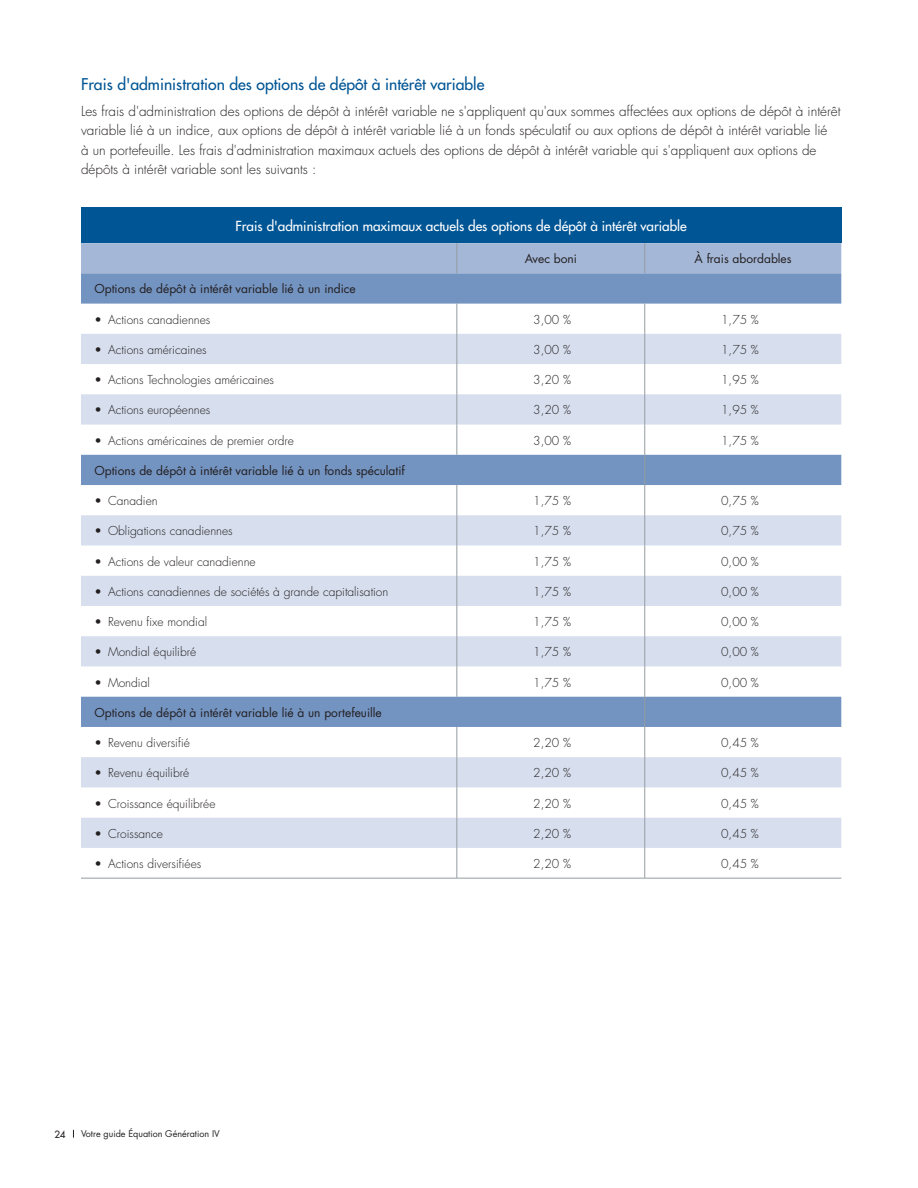
<style>
.page{position:relative;width:918px;height:1188px;background:#fff}
.page>*{position:absolute;margin:0;border:0;box-sizing:border-box;transform-origin:0 0}
.t1{font:500 15.75px "Futura Std";color:#005595}
.t2{font:300 13.5px/19.5px "Futura Std";color:#231f20}
.t3{font:500 13.5px "Futura Std";color:#fff}
.t4{font:300 12px "Futura Std";color:#231f20}
.t5{font:12px "Futura Std";color:#231f20}
.t6{font:500 9.75px "Futura Std";color:#231f20}
.t7{font:9px "Futura Std";color:#231f20}
</style>
<div class="page">
<div style="left:81px;top:207px;width:760px;height:36px;background:#005595"></div>
<div style="left:81px;top:243px;width:760px;height:30px;background:#a4b7d7"></div>
<svg style="left:81px;top:273px;width:760px;height:61px"></svg>
<svg style="left:81px;top:334px;width:760px;height:514px"></svg>
<hr style="left:457px;top:727px;width:1px;height:30px;background:#959ca1">
<hr style="left:457px;top:757px;width:1px;height:30px;background:#959ca1">
<hr style="left:457px;top:787px;width:1px;height:31px;background:#959ca1">
<hr style="left:457px;top:818px;width:1px;height:30px;background:#959ca1">
<hr style="left:645px;top:304px;width:1px;height:30px;background:#959ca1">
<hr style="left:645px;top:334px;width:1px;height:30px;background:#959ca1">
<hr style="left:645px;top:364px;width:1px;height:30px;background:#959ca1">
<hr style="left:645px;top:394px;width:1px;height:31px;background:#959ca1">
<hr style="left:645px;top:425px;width:1px;height:30px;background:#959ca1">
<hr style="left:645px;top:485px;width:1px;height:30px;background:#959ca1">
<hr style="left:645px;top:515px;width:1px;height:31px;background:#959ca1">
<hr style="left:645px;top:546px;width:1px;height:30px;background:#959ca1">
<hr style="left:645px;top:576px;width:1px;height:30px;background:#959ca1">
<hr style="left:645px;top:606px;width:1px;height:30px;background:#959ca1">
<hr style="left:645px;top:636px;width:1px;height:30px;background:#959ca1">
<hr style="left:645px;top:666px;width:1px;height:31px;background:#959ca1">
<hr style="left:645px;top:697px;width:1px;height:30px;background:#959ca1">
<hr style="left:645px;top:727px;width:1px;height:30px;background:#959ca1">
<hr style="left:645px;top:757px;width:1px;height:30px;background:#959ca1">
<hr style="left:645px;top:787px;width:1px;height:31px;background:#959ca1">
<hr style="left:645px;top:818px;width:1px;height:30px;background:#959ca1">
<hr style="left:457px;top:243px;width:1px;height:30px;background:#959ca1">
<hr style="left:645px;top:243px;width:1px;height:30px;background:#959ca1">
<hr style="left:457px;top:304px;width:1px;height:30px;background:#959ca1">
<hr style="left:457px;top:334px;width:1px;height:30px;background:#959ca1">
<hr style="left:457px;top:364px;width:1px;height:30px;background:#959ca1">
<hr style="left:457px;top:394px;width:1px;height:31px;background:#959ca1">
<hr style="left:457px;top:425px;width:1px;height:30px;background:#959ca1">
<hr style="left:645px;top:455px;width:1px;height:30px;background:#959ca1">
<hr style="left:457px;top:485px;width:1px;height:30px;background:#959ca1">
<hr style="left:457px;top:515px;width:1px;height:31px;background:#959ca1">
<hr style="left:457px;top:546px;width:1px;height:30px;background:#959ca1">
<hr style="left:457px;top:576px;width:1px;height:30px;background:#959ca1">
<hr style="left:457px;top:606px;width:1px;height:30px;background:#959ca1">
<hr style="left:457px;top:636px;width:1px;height:30px;background:#959ca1">
<hr style="left:457px;top:666px;width:1px;height:31px;background:#959ca1">
<hr style="left:457px;top:848px;width:1px;height:30px;background:#959ca1">
<hr style="left:645px;top:848px;width:1px;height:30px;background:#959ca1">
<hr style="left:81px;top:878px;width:376px;height:1px;background:#959ca1">
<hr style="left:457px;top:878px;width:188px;height:1px;background:#959ca1">
<hr style="left:645px;top:878px;width:196px;height:1px;background:#959ca1">
<h1 class="t1" style="left:81px;top:74px;width:405px">Frais d'administration des options de dépôt à intérêt variable</h1>
<p class="t2" style="left:81px;top:102px;width:761px">Les frais d'administration des options de dépôt à intérêt variable ne s'appliquent qu'aux sommes affectées aux options de dépôt à intérêt variable lié à un indice, aux options de dépôt à intérêt variable lié à un fonds spéculatif ou aux options de dépôt à intérêt variable lié<br>à un portefeuille. Les frais d'administration maximaux actuels des options de dépôt à intérêt variable qui s'appliquent aux options de dépôts à intérêt variable sont les suivants :</p>
<p class="t3" style="left:236px;top:217px;width:453px">Frais d'administration maximaux actuels des options de dépôt à intérêt variable</p>
<p class="t5" style="left:525px;top:251px;width:54px">Avec boni</p>
<p class="t5" style="left:695px;top:251px;width:99px">À frais abordables</p>
<p class="t5" style="left:94px;top:281px;width:263px">Options de dépôt à intérêt variable lié à un indice</p>
<p class="t4" style="left:94px;top:312px;width:117px">• Actions canadiennes</p>
<p class="t4" style="left:533px;top:312px;width:39px">3,00 %</p>
<p class="t4" style="left:721px;top:312px;width:39px">1,75 %</p>
<p class="t4" style="left:94px;top:342px;width:114px">• Actions américaines</p>
<p class="t4" style="left:533px;top:342px;width:39px">3,00 %</p>
<p class="t4" style="left:721px;top:342px;width:39px">1,75 %</p>
<p class="t4" style="left:94px;top:373px;width:181px">• Actions Technologies américaines</p>
<p class="t4" style="left:533px;top:373px;width:39px">3,20 %</p>
<p class="t4" style="left:721px;top:373px;width:39px">1,95 %</p>
<p class="t4" style="left:94px;top:403px;width:117px">• Actions européennes</p>
<p class="t4" style="left:533px;top:403px;width:39px">3,20 %</p>
<p class="t4" style="left:721px;top:403px;width:39px">1,95 %</p>
<p class="t4" style="left:94px;top:433px;width:201px">• Actions américaines de premier ordre</p>
<p class="t4" style="left:533px;top:433px;width:39px">3,00 %</p>
<p class="t4" style="left:721px;top:433px;width:39px">1,75 %</p>
<p class="t5" style="left:94px;top:463px;width:312px">Options de dépôt à intérêt variable lié à un fonds spéculatif</p>
<p class="t4" style="left:94px;top:493px;width:65px">• Canadien</p>
<p class="t4" style="left:533px;top:493px;width:39px">1,75 %</p>
<p class="t4" style="left:721px;top:493px;width:39px">0,75 %</p>
<p class="t4" style="left:94px;top:524px;width:140px">• Obligations canadiennes</p>
<p class="t4" style="left:533px;top:524px;width:39px">1,75 %</p>
<p class="t4" style="left:721px;top:524px;width:39px">0,75 %</p>
<p class="t4" style="left:94px;top:554px;width:163px">• Actions de valeur canadienne</p>
<p class="t4" style="left:533px;top:554px;width:39px">1,75 %</p>
<p class="t4" style="left:721px;top:554px;width:39px">0,00 %</p>
<p class="t4" style="left:94px;top:584px;width:295px">• Actions canadiennes de sociétés à grande capitalisation</p>
<p class="t4" style="left:533px;top:584px;width:39px">1,75 %</p>
<p class="t4" style="left:721px;top:584px;width:39px">0,00 %</p>
<p class="t4" style="left:94px;top:614px;width:114px">• Revenu fixe mondial</p>
<p class="t4" style="left:533px;top:614px;width:39px">1,75 %</p>
<p class="t4" style="left:721px;top:614px;width:39px">0,00 %</p>
<p class="t4" style="left:94px;top:645px;width:103px">• Mondial équilibré</p>
<p class="t4" style="left:533px;top:645px;width:39px">1,75 %</p>
<p class="t4" style="left:721px;top:645px;width:39px">0,00 %</p>
<p class="t4" style="left:94px;top:675px;width:57px">• Mondial</p>
<p class="t4" style="left:533px;top:675px;width:39px">1,75 %</p>
<p class="t4" style="left:721px;top:675px;width:39px">0,00 %</p>
<p class="t5" style="left:94px;top:705px;width:289px">Options de dépôt à intérêt variable lié à un portefeuille</p>
<p class="t4" style="left:94px;top:735px;width:97px">• Revenu diversifié</p>
<p class="t4" style="left:533px;top:735px;width:39px">2,20 %</p>
<p class="t4" style="left:721px;top:735px;width:39px">0,45 %</p>
<p class="t4" style="left:94px;top:766px;width:96px">• Revenu équilibré</p>
<p class="t4" style="left:533px;top:766px;width:39px">2,20 %</p>
<p class="t4" style="left:721px;top:766px;width:39px">0,45 %</p>
<p class="t4" style="left:94px;top:796px;width:123px">• Croissance équilibrée</p>
<p class="t4" style="left:533px;top:796px;width:39px">2,20 %</p>
<p class="t4" style="left:721px;top:796px;width:39px">0,45 %</p>
<p class="t4" style="left:94px;top:826px;width:70px">• Croissance</p>
<p class="t4" style="left:533px;top:826px;width:39px">2,20 %</p>
<p class="t4" style="left:721px;top:826px;width:39px">0,45 %</p>
<p class="t4" style="left:94px;top:856px;width:108px">• Actions diversifiées</p>
<p class="t4" style="left:533px;top:856px;width:39px">2,20 %</p>
<p class="t4" style="left:721px;top:856px;width:39px">0,45 %</p>
<p class="t6" style="left:54px;top:1128px;width:13px">24</p>
<p class="t7" style="left:81px;top:1128px;width:140px">Votre guide Équation Génération IV</p>
</div>
